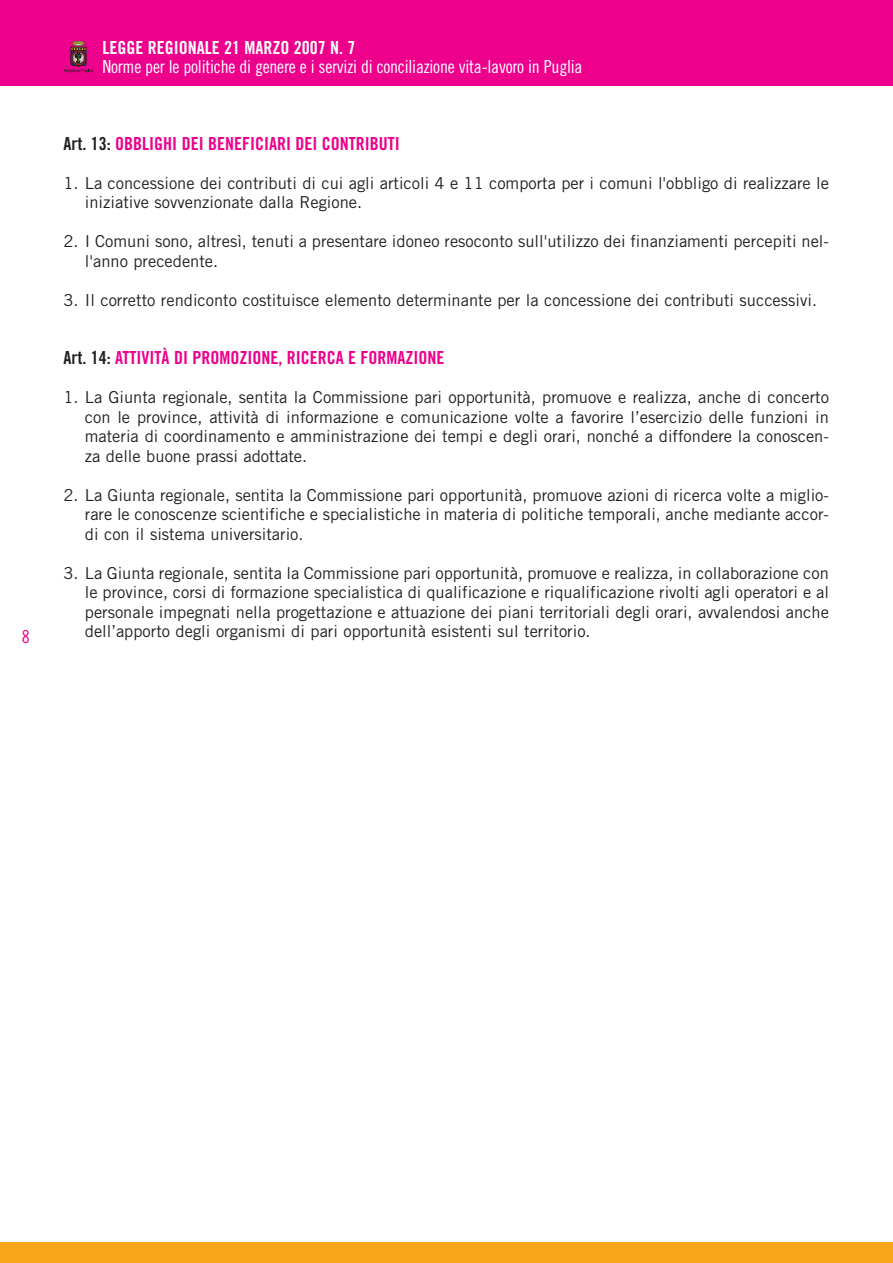
<style>
.page{position:relative;width:893px;height:1263px;background:#fff}
.page>*{position:absolute;margin:0;border:0;box-sizing:border-box;transform-origin:0 0}
.t1{font:18px "Trade Gothic Bold Cond Twenty";color:#ec008c}
.t2{font:18px "Trade Gothic Cond Eighteen";letter-spacing:-.015em;color:#fff}
.t3{font:18px "Trade Gothic Bold Cond Twenty";color:#fff}
.t4{font:18px "Trade Gothic Cond Eighteen";color:#ec008c}
.t5{font:16.5px/19.5px "Trade Gothic";color:#231f20;text-align:justify}
.s1{color:#231f20}
</style>
<div class="page">
<div style="left:0;top:0;width:893px;height:86px;background:#ec008c"></div>
<div style="left:0;top:1242px;width:893px;height:21px;background:#faa61a"></div>
<svg style="left:65px;top:41px;width:28px;height:32px"></svg>
<p class="t4" style="left:22px;top:630px;width:9px">8</p>
<p class="t3" style="left:102px;top:41px;width:255px">LEGGE REGIONALE 21 MARZO 2007 N. 7</p>
<p class="t2" style="left:102px;top:60px;width:482px">Norme per le politiche di genere e i servizi di conciliazione vita-lavoro in Puglia</p>
<p class="t1" style="left:64px;top:137px;width:338px"><span class="s1">Art. 13:</span> OBBLIGHI DEI BENEFICIARI DEI CONTRIBUTI</p>
<p class="t5" style="left:85px;top:175px;width:746px;text-indent:-21px">1. La concessione dei contributi di cui agli articoli 4 e 11 comporta per i comuni l'obbligo di realizzare le iniziative sovvenzionate dalla Regione.</p>
<p class="t5" style="left:85px;top:233px;width:746px;text-indent:-21px">2. I Comuni sono, altresì, tenuti a presentare idoneo resoconto sull'utilizzo dei finanziamenti percepiti nel&shy;l'anno precedente.</p>
<p class="t5" style="left:64px;top:292px;width:755px">3. Il corretto rendiconto costituisce elemento determinante per la concessione dei contributi successivi.</p>
<p class="t1" style="left:64px;top:351px;width:382px"><span class="s1">Art. 14:</span> ATTIVITÀ DI PROMOZIONE, RICERCA E FORMAZIONE</p>
<p class="t5" style="left:85px;top:389px;width:746px;text-indent:-21px">1. La Giunta regionale, sentita la Commissione pari opportunità, promuove e realizza, anche di concerto con le province, attività di informazione e comunicazione volte a favorire l’esercizio delle funzioni in materia di coordinamento e amministrazione dei tempi e degli orari, nonché a diffondere la conoscen&shy;za delle buone prassi adottate.</p>
<p class="t5" style="left:85px;top:487px;width:746px;text-indent:-21px">2. La Giunta regionale, sentita la Commissione pari opportunità, promuove azioni di ricerca volte a miglio&shy;rare le conoscenze scientifiche e specialistiche in materia di politiche temporali, anche mediante accor&shy;di con il sistema universitario.</p>
<p class="t5" style="left:85px;top:565px;width:746px;text-indent:-21px">3. La Giunta regionale, sentita la Commissione pari opportunità, promuove e realizza, in collaborazione con le province, corsi di formazione specialistica di qualificazione e riqualificazione rivolti agli operatori e al personale impegnati nella progettazione e attuazione dei piani territoriali degli orari, avvalendosi anche dell’apporto degli organismi di pari opportunità esistenti sul territorio.</p>
</div>
